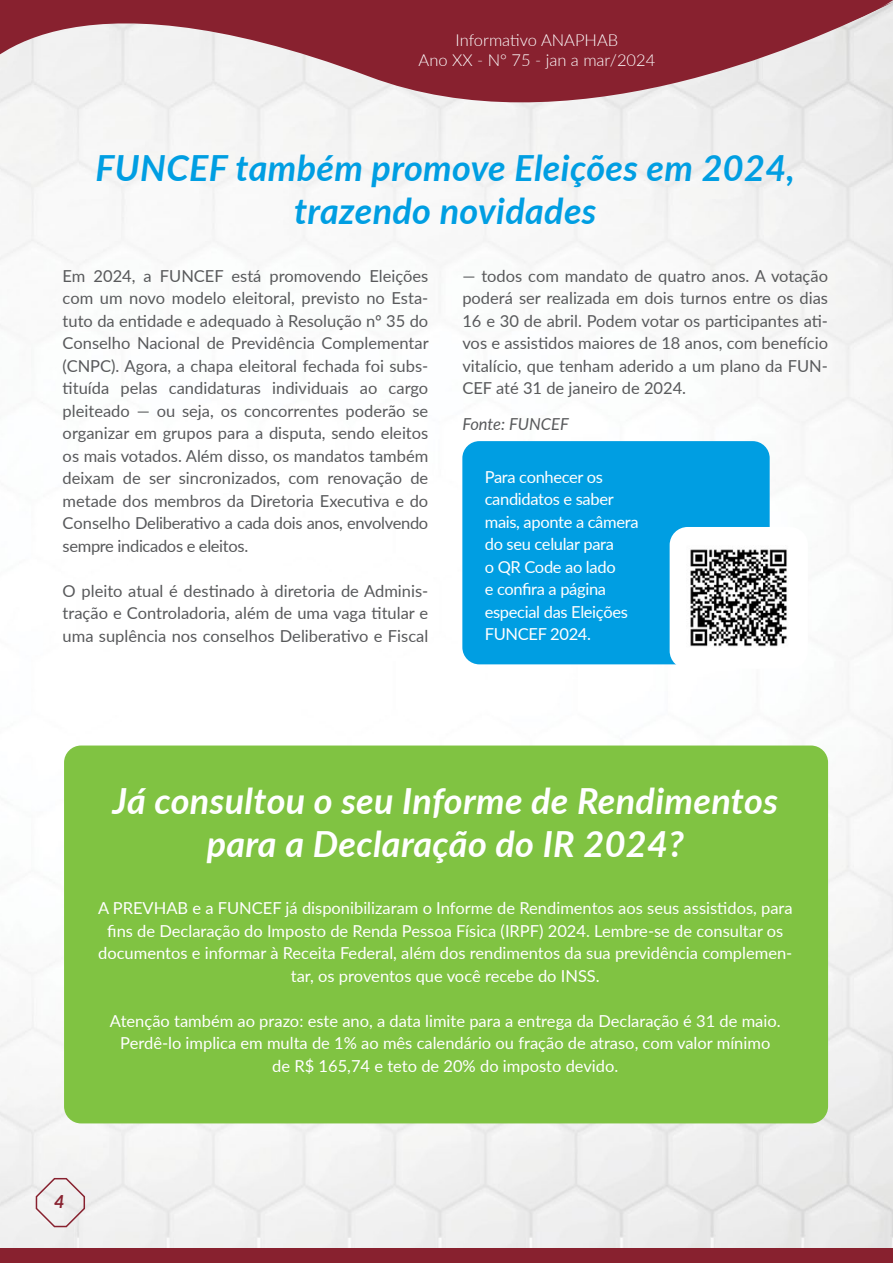
<style>
.page{position:relative;width:893px;height:1263px;background:#fff}
.page>*{position:absolute;margin:0;border:0;box-sizing:border-box;transform-origin:0 0}
.t1{font:italic 700 36px/43.2px "Lato";letter-spacing:.01em;color:#fff;text-align:center}
.t2{font:italic 700 36px/43.2px "Lato";letter-spacing:.01em;color:#009ee2;text-align:center}
.t3{font:italic 700 18px "Lato";color:#88212f}
.t4{font:16.5px/22.5px "Lato";color:#58595b;text-align:justify}
.t5{font:16.5px/22.5px "Lato";color:#fff;text-align:center}
.t6{font:16.5px/22.5px "Lato";letter-spacing:-.02em;color:#fff}
.t7{font:300 16.5px/19.8px "Lato";color:#fff;text-align:center}
.t8{font:italic 16.5px "Lato";color:#58595b}
</style>
<div class="page">
<img style="left:0;top:149px;width:893px;height:1099px">
<svg style="left:0;top:95px;width:893px;height:54px;fill:#f3f3f2"></svg>
<svg style="left:0;top:0;width:868px;height:95px;fill:#88212f"></svg>
<div style="left:0;top:1248px;width:893px;height:15px;background:#88212f"></div>
<svg style="left:35px;top:1176px;width:51px;height:52px"></svg>
<svg style="left:868px;top:0;width:25px;height:96px"></svg>
<div style="left:64px;top:745px;width:764px;height:378px;background:#80c342;border-radius:17px"></div>
<div style="left:462px;top:441px;width:308px;height:223px;background:#009ee2;border-radius:17px"></div>
<div style="left:670px;top:527px;width:138px;height:142px;background:#fff;border-radius:18px"></div>
<img style="left:690px;top:549px;width:97px;height:98px">
<p class="t7" style="left:419px;top:29px;width:238px">Informativo ANAPHAB<br>Ano XX - N° 75 - jan a mar/2024</p>
<h1 class="t2" style="left:95px;top:145px;width:701px">FUNCEF também promove Eleições em 2024, trazendo novidades</h1>
<p class="t4" style="left:63px;top:264px;width:367px">Em 2024, a FUNCEF está promovendo Eleições com um novo modelo eleitoral, previsto no Esta&shy;tuto da entidade e adequado à Resolução nº 35 do Conselho Nacional de Previdência Complementar (CNPC). Agora, a chapa eleitoral fechada foi subs&shy;tituída pelas candidaturas individuais ao cargo pleiteado — ou seja, os concorrentes poderão se organizar em grupos para a disputa, sendo eleitos os mais votados. Além disso, os mandatos também deixam de ser sincronizados, com renovação de metade dos membros da Diretoria Executiva e do Conselho Deliberativo a cada dois anos, envolvendo sempre indicados e eleitos.</p>
<p class="t4" style="left:63px;top:579px;width:367px">O pleito atual é destinado à diretoria de Adminis&shy;tração e Controladoria, além de uma vaga titular e uma suplência nos conselhos Deliberativo e Fiscal</p>
<p class="t4" style="left:462px;top:264px;width:367px">— todos com mandato de quatro anos. A votação poderá ser realizada em dois turnos entre os dias 16 e 30 de abril. Podem votar os participantes ati&shy;vos e assistidos maiores de 18 anos, com benefício vitalício, que tenham aderido a um plano da FUN-CEF até 31 de janeiro de 2024.</p>
<p class="t8" style="left:462px;top:412px;width:108px">Fonte: FUNCEF</p>
<p class="t6" style="left:485px;top:465px;width:155px">Para conhecer os candidatos e saber mais, aponte a câmera do seu celular para<br>o QR Code ao lado<br>e confira a página especial das Eleições<br>FUNCEF 2024.</p>
<h1 class="t1" style="left:113px;top:777px;width:667px">Já consultou o seu Informe de Rendimentos para a Declaração do IR 2024?</h1>
<p class="t5" style="left:98px;top:896px;width:696px">A PREVHAB e a FUNCEF já disponibilizaram o Informe de Rendimentos aos seus assistidos, para fins de Declaração do Imposto de Renda Pessoa Física (IRPF) 2024. Lembre-se de consultar os documentos e informar à Receita Federal, além dos rendimentos da sua previdência complemen&shy;tar, os proventos que você recebe do INSS.</p>
<p class="t5" style="left:110px;top:1009px;width:672px">Atenção também ao prazo: este ano, a data limite para a entrega da Declaração é 31 de maio.<br>Perdê-lo implica em multa de 1% ao mês calendário ou fração de atraso, com valor mínimo de R$ 165,74 e teto de 20% do imposto devido.</p>
<p class="t3" style="left:54px;top:1188px;width:12px">4</p>
</div>
